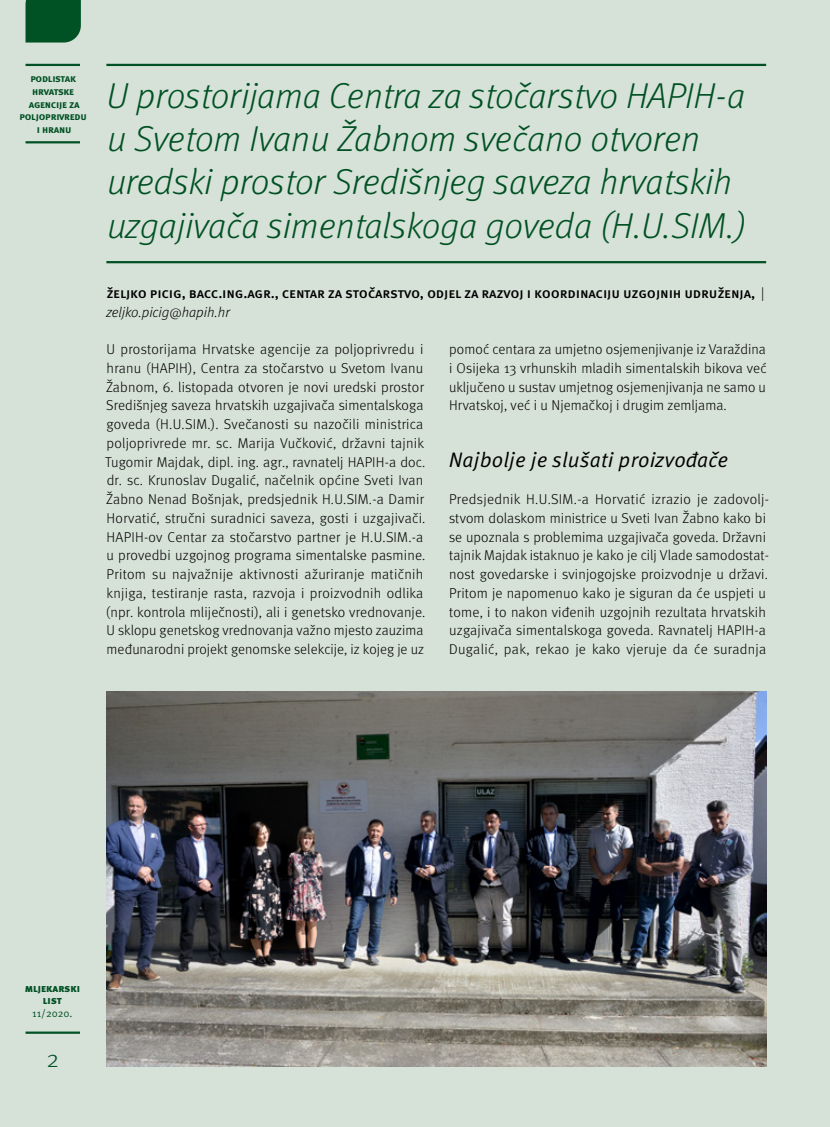
<style>
.page{position:relative;width:830px;height:1127px;background:#fff}
.page>*{position:absolute;margin:0;border:0;box-sizing:border-box;transform-origin:0 0}
.t1{font:italic 300 36px/43.2px "Meta Pro";color:#005123}
.t2{font:300 24px "Meta Pro";color:#005123}
.t3{font:italic 21px "Meta Pro";letter-spacing:.01em;color:#000}
.t4{font:300 14.25px/18.8px "Meta Pro";letter-spacing:.01em;color:#000}
.t5{font:500 14.25px/18.8px "Meta Pro";letter-spacing:-.01em;color:#000}
.t6{font:700 10.5px/12.6px "Meta Pro";letter-spacing:-.025em;color:#005123;text-align:center}
.t7{font:900 10.5px/12.6px "Meta Pro";color:#005123;text-align:center}
.t8{font:10.5px "Meta Pro";color:#005123}
.s1{font-weight:300}
.s2{font-weight:300;font-style:italic}
</style>
<div class="page">
<div style="left:0;top:0;width:829px;height:1127px;background:#d6e1d8"></div>
<hr style="left:26px;top:64px;width:54px;height:2px;background:#005123">
<hr style="left:26px;top:141px;width:54px;height:2px;background:#005123">
<div style="left:26px;top:0;width:55px;height:43px;background:#005123"></div>
<hr style="left:26px;top:1031px;width:54px;height:3px;background:#005123">
<hr style="left:106px;top:64px;width:659px;height:2px;background:#005123">
<hr style="left:106px;top:261px;width:659px;height:2px;background:#005123">
<img style="left:106px;top:692px;width:659px;height:374px">
<p class="t6" style="left:19px;top:73px;width:69px">podlistak<br>Hrvatske agencije za poljoprivredu i h ranu</p>
<h1 class="t1" style="left:106px;top:72px;width:640px">U prostorijama Centra za stočarstvo HAPIH-a u Svetom Ivanu Žabnom svečano otvoren uredski prostor Središnjeg saveza hrvatskih uzgajivača simentalskoga goveda (H.U.SIM.)</h1>
<p class="t5" style="left:106px;top:284px;width:659px">Željko Picig, bacc.ing.agr., Centar za stočarstvo, Odjel za razvoj i koordinaciju uzgojnih udruženja, <span class="s1">| </span><span class="s2">zeljko.picig@hapih.hr</span></p>
<p class="t4" style="left:105px;top:339px;width:322px">U prostorijama Hrvatske agencije za poljoprivredu i hranu (HAPIH), Centra za stočarstvo u Svetom Ivanu Žabnom, 6. listopada otvoren je novi uredski prostor Središnjeg saveza hrvatskih uzgajivača simentalskoga goveda (H.U.SIM.). Svečanosti su nazočili ministrica poljoprivrede mr. sc. Marija Vučković, državni tajnik Tugomir Majdak, dipl. ing. agr., ravnatelj HAPIH-a doc. dr. sc. Krunoslav Dugalić, načelnik općine Sveti Ivan Žabno Nenad Bošnjak, predsjednik H.U.SIM.-a Damir Horvatić, stručni suradnici saveza, gosti i uzgajivači.<br>HAPIH-ov Centar za stočarstvo partner je H.U.SIM.-a u provedbi uzgojnog programa simentalske pasmine.<br>Pritom su najvažnije aktivnosti ažuriranje matičnih knjiga, testiranje rasta, razvoja i proizvodnih odlika (npr. kontrola mliječnosti), ali i genetsko vrednovanje.<br>U sklopu genetskog vrednovanja važno mjesto zauzima međunarodni projekt genomske selekcije, iz kojeg je uz</p>
<p class="t4" style="left:449px;top:339px;width:319px;text-align:justify">pomoć centara za umjetno osjemenjivanje iz Varaždina i Osijeka 13 vrhunskih mladih simentalskih bikova već uključeno u sustav umjetnog osjemenjivanja ne samo u Hrvatskoj, već i u Njemačkoj i drugim zemljama.</p>
<h3 class="t3" style="left:448px;top:446px;width:280px">Najbolje je slušati proizvođače</h3>
<p class="t4" style="left:449px;top:489px;width:321px">Predsjednik H.U.SIM.-a Horvatić izrazio je zadovolj&shy;stvom dolaskom ministrice u Sveti Ivan Žabno kako bi se upoznala s problemima uzgajivača goveda. Državni tajnik Majdak istaknuo je kako je cilj Vlade samodostat&shy;nost govedarske i svinjogojske proizvodnje u državi.<br>Pritom je napomenuo kako je siguran da će uspjeti u tome, i to nakon viđenih uzgojnih rezultata hrvatskih uzgajivača simentalskoga goveda. Ravnatelj HAPIH-a Dugalić, pak, rekao je kako vjeruje da će suradnja</p>
<p class="t7" style="left:25px;top:982px;width:57px">Mljekarski list</p>
<p class="t8" style="left:32px;top:1007px;width:42px">11/2020.</p>
<h2 class="t2" style="left:47px;top:1041px;width:14px">2</h2>
</div>
